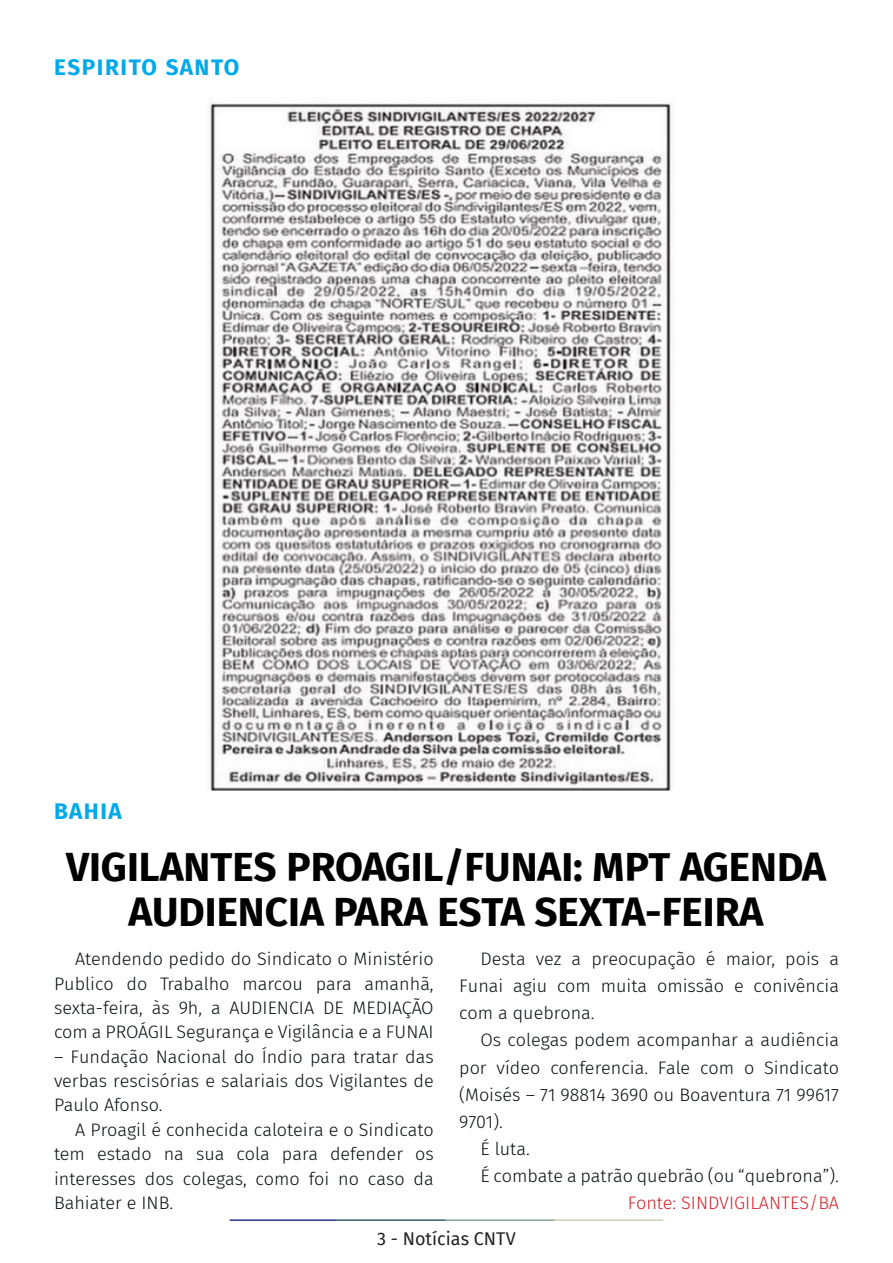
<style>
.page{position:relative;width:893px;height:1263px;background:#fff}
.page>*{position:absolute;margin:0;border:0;box-sizing:border-box;transform-origin:0 0}
.t1{font:700 40.5px/45px "Fira Sans";color:#000001;text-align:center}
.t2{font:700 22.5px "Fira Sans";letter-spacing:.07em;color:#00a9ea}
.t3{font:300 18px/24.5px "Fira Sans";color:#080d0b;text-align:justify}
.t4{font:300 18px "Fira Sans";color:#d1232a}
.t5{font:18px "Fira Sans";color:#231f20}
</style>
<div class="page">
<hr style="left:230px;top:1219px;width:107px;height:2px;background:#2f3088">
<hr style="left:337px;top:1219px;width:109px;height:2px;background:#3a5f6d">
<hr style="left:446px;top:1219px;width:109px;height:2px;background:#87a59a">
<hr style="left:555px;top:1219px;width:108px;height:2px;background:#c6d5b7">
<img style="left:210px;top:103px;width:461px;height:688px">
<p class="t2" style="left:54px;top:48px;width:187px">ESPIRITO SANTO</p>
<p class="t2" style="left:54px;top:792px;width:69px">BAHIA</p>
<p class="t1" style="left:66px;top:841px;width:762px">VIGILANTES PROAGIL/FUNAI: MPT AGENDA<br>AUDIENCIA PARA ESTA SEXTA-FEIRA</p>
<p class="t3" style="left:54px;top:946px;width:381px;text-indent:21px">Atendendo pedido do Sindicato o Ministério Publico do Trabalho marcou para amanhã, sexta-feira, às 9h, a AUDIENCIA DE MEDIAÇÃO com a PROÁGIL Segurança e Vigilância e a FUNAI</p>
<p class="t3" style="left:54px;top:1044px;width:381px">– Fundação Nacional do Índio para tratar das verbas rescisórias e salariais dos Vigilantes de Paulo Afonso.</p>
<p class="t3" style="left:54px;top:1117px;width:381px;text-indent:21px">A Proagil é conhecida caloteira e o Sindicato tem estado na sua cola para defender os interesses dos colegas, como foi no caso da Bahiater e INB.</p>
<p class="t3" style="left:459px;top:945px;width:381px;line-height:27.2px;text-indent:21px">Desta vez a preocupação é maior, pois a Funai agiu com muita omissão e conivência com a quebrona.</p>
<p class="t3" style="left:459px;top:1026px;width:381px;line-height:27.2px;text-indent:21px">Os colegas podem acompanhar a audiência por vídeo conferencia. Fale com o Sindicato (Moisés – 71 98814 3690 ou Boaventura 71 99617<br>9701).</p>
<p class="t3" style="left:480px;top:1136px;width:51px">É luta.</p>
<p class="t3" style="left:480px;top:1163px;width:360px">É combate a patrão quebrão (ou “quebrona”).</p>
<p class="t4" style="left:628px;top:1190px;width:213px">Fonte: SINDVIGILANTES/BA</p>
<p class="t5" style="left:377px;top:1225px;width:140px">3 - Notícias CNTV</p>
</div>
